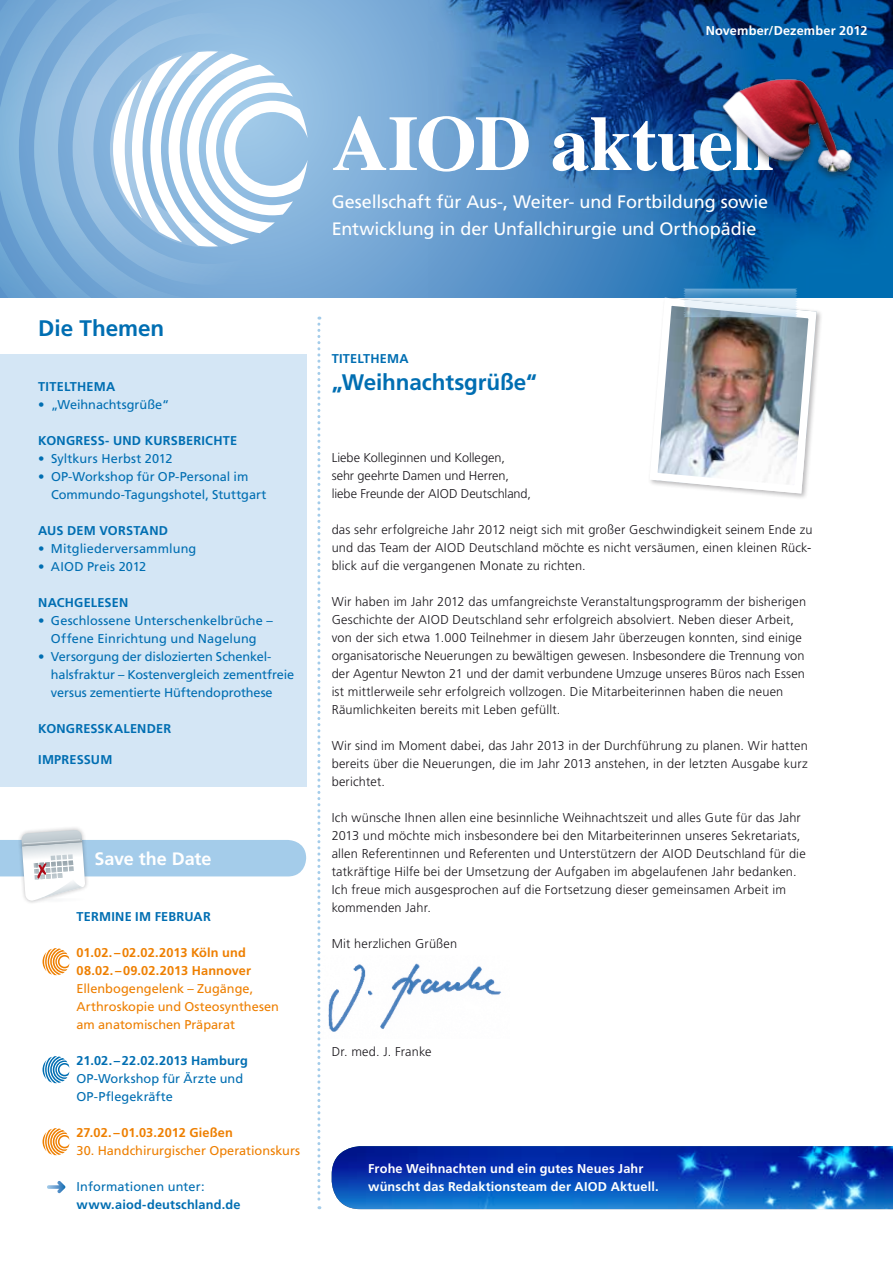
<style>
.page{position:relative;width:893px;height:1263px;background:#fff}
.page>*{position:absolute;margin:0;border:0;box-sizing:border-box;transform-origin:0 0}
.t1{font:700 78px "Times";letter-spacing:-.015em;color:#fff}
.t2{font:700 22.5px "Frutiger LT Std";color:#006eb2}
.t3{font:18px/27px "Frutiger LT Std";letter-spacing:-.005em;color:#fff}
.t4{font:700 18px "Frutiger LT Std";color:#fff}
.t5{font:300 12.75px/18px "Frutiger LT Std";letter-spacing:.015em;color:#1a171c;text-align:justify}
.t6{font:12.75px/18px "Frutiger LT Std";color:#006eb2}
.t7{font:700 12.75px "Frutiger LT Std";letter-spacing:.015em;color:#006eb2}
.t8{font:12.75px/18px "Frutiger LT Std";color:#ee7f00}
.t9{font:700 12.75px/18px "Frutiger LT Std";letter-spacing:.01em;color:#fff}
.t10{font:300 12.75px/18px "Frutiger LT Std";letter-spacing:-.005em;color:#1a171c}
.t11{font:700 12.75px/18px "Frutiger LT Std";letter-spacing:.01em;color:#ee7f00}
</style>
<div class="page">
<svg style="left:281px;top:0;width:147px;height:298px;background:#7faed9"></svg>
<svg style="left:0;top:0;width:281px;height:298px;background:#83b1da"></svg>
<img style="left:320px;top:958px;width:181px;height:76px">
<div style="left:17px;top:825px;width:69px;height:26px;background:#1a171c;opacity:.3"></div>
<svg style="left:0;top:830px;width:306px;height:73px"></svg>
<svg style="left:113px;top:51px;width:195px;height:195px"></svg>
<img style="left:428px;top:0;width:465px;height:298px">
<img style="left:332px;top:1146px;width:561px;height:63px">
<svg style="left:317px;top:317px;width:3px;height:892px"></svg>
<div style="left:0;top:354px;width:306px;height:432px;background:#d4e6f5"></div>
<svg style="left:43px;top:1128px;width:26px;height:27px"></svg>
<svg style="left:43px;top:1056px;width:26px;height:27px"></svg>
<svg style="left:47px;top:1181px;width:18px;height:12px"></svg>
<svg style="left:43px;top:948px;width:26px;height:27px"></svg>
<div style="left:717px;top:76px;width:141px;height:106px;background:#1a171c;opacity:.5"></div>
<img style="left:716px;top:70px;width:142px;height:107px">
<div style="left:647px;top:296px;width:176px;height:204px;background:#1a171c;opacity:.3"></div>
<img style="left:653px;top:298px;width:163px;height:195px">
<div style="left:650px;top:298px;width:166px;height:195px;border:8px solid #fff;border-radius:14px"></div>
<svg style="left:683px;top:289px;width:114px;height:28px;background:#a1c4dd"></svg>
<p class="t9" style="left:706px;top:22px;width:163px">November/Dezember 2012</p>
<h1 class="t1" style="left:332px;top:69px;width:444px">AIOD aktuell</h1>
<h3 class="t3" style="left:332px;top:188px;width:438px">Gesellschaft für Aus-, Weiter- und Fortbildung sowie<br>Entwicklung in der Unfallchirurgie und Orthopädie</h3>
<h2 class="t2" style="left:38px;top:315px;width:128px">Die Themen</h2>
<p class="t7" style="left:38px;top:379px;width:78px">Titelthema</p>
<p class="t6" style="left:38px;top:395px;width:132px">• „Weihnachtsgrüße“</p>
<p class="t7" style="left:38px;top:433px;width:200px">Kongress- und Kursberichte</p>
<p class="t6" style="left:38px;top:449px;width:136px">• Syltkurs Herbst 2012</p>
<p class="t6" style="left:51px;top:467px;width:217px;text-indent:-13px">• OP-Workshop für OP-Personal im<br>Commundo-Tagungshotel, Stuttgart</p>
<p class="t7" style="left:38px;top:523px;width:39px">Aus DEm</p>
<p class="t7" style="left:99px;top:523px;width:70px">Vorstand</p>
<p class="t6" style="left:38px;top:539px;width:160px">• Mitgliederversammlung</p>
<p class="t6" style="left:38px;top:557px;width:110px">• AIOD Preis 2012</p>
<p class="t7" style="left:38px;top:595px;width:92px">Nachgelesen</p>
<p class="t6" style="left:38px;top:611px;width:236px;text-align:center">• Geschlossene Unterschenkelbrüche –<br>Offene Einrichtung und Nagelung</p>
<p class="t6" style="left:51px;top:647px;width:245px;text-indent:-13px">• Versorgung der dislozierten Schenkel&shy;halsfraktur – Kostenvergleich zementfreie versus zementierte Hüftendoprothese</p>
<p class="t7" style="left:38px;top:721px;width:134px">Kongresskalender</p>
<p class="t7" style="left:38px;top:751px;width:74px">Im pressum</p>
<h3 class="t4" style="left:95px;top:848px;width:118px">Save the Date</h3>
<p class="t7" style="left:77px;top:909px;width:136px">Termi ne im Februar</p>
<p class="t11" style="left:77px;top:944px;width:176px">01.02.–02.02.2013 Köln und<br>08.02.–09.02.2013 Hannover</p>
<p class="t8" style="left:77px;top:980px;width:204px">Ellenbogengelenk – Zugänge,<br>Arthroskopie und Osteosynthesen am anatomischen Präparat</p>
<p class="t7" style="left:77px;top:1053px;width:173px">21.02.–22.02.2013 Hamburg</p>
<p class="t6" style="left:77px;top:1070px;width:168px">OP-Workshop für Ärzte und<br>OP-Pflegekräfte</p>
<p class="t11" style="left:77px;top:1124px;width:158px">27.02. –01.03.2012 Gießen</p>
<p class="t8" style="left:77px;top:1142px;width:225px">30. Handchirurgischer Operationskurs</p>
<p class="t6" style="left:77px;top:1178px;width:130px">Informationen unter:</p>
<p class="t7" style="left:77px;top:1197px;width:165px">www.aiod-deutschland.de</p>
<p class="t7" style="left:332px;top:351px;width:78px">Titelthema</p>
<h2 class="t2" style="left:332px;top:369px;width:207px">„Weihnachtsgrüße“</h2>
<p class="t10" style="left:332px;top:449px;width:201px">Liebe Kolleginnen und Kollegen,<br>sehr geehrte Damen und Herren, liebe Freunde der AIOD Deutschland,</p>
<p class="t5" style="left:332px;top:521px;width:482px">das sehr erfolgreiche Jahr 2012 neigt sich mit großer Geschwindigkeit seinem Ende zu und das Team der AIOD Deutschland möchte es nicht versäumen, einen kleinen Rück&shy;blick auf die vergangenen Monate zu richten.</p>
<p class="t5" style="left:332px;top:593px;width:476px;text-align:left">Wir haben im Jahr 2012 das umfangreichste Veranstaltungsprogramm der bisherigen Geschichte der AIOD Deutschland sehr erfolgreich absolviert. Neben dieser Arbeit, von der sich etwa 1.000 Teilnehmer in diesem Jahr überzeugen konnten, sind einige organisatorische Neuerungen zu bewältigen gewesen. Insbesondere die Trennung von der Agentur Newton 21 und der damit verbundene Umzuge unseres Büros nach Essen ist mittlerweile sehr erfolgreich vollzogen. Die Mitarbeiterinnen haben die neuen Räumlichkeiten bereits mit Leben gefüllt.</p>
<p class="t5" style="left:332px;top:737px;width:478px">Wir sind im Moment dabei, das Jahr 2013 in der Durchführung zu planen. Wir hatten bereits über die Neuerungen, die im Jahr 2013 anstehen, in der letzten Ausgabe kurz berichtet.</p>
<p class="t5" style="left:332px;top:809px;width:475px;text-align:left">Ich wünsche Ihnen allen eine besinnliche Weihnachtszeit und alles Gute für das Jahr 2013 und möchte mich insbesondere bei den Mitarbeiterinnen unseres Sekretariats, allen Referentinnen und Referenten und Unterstützern der AIOD Deutschland für die tatkräftige Hilfe bei der Umsetzung der Aufgaben im abgelaufenen Jahr bedanken.<br>Ich freue mich ausgesprochen auf die Fortsetzung dieser gemeinsamen Arbeit im kommenden Jahr.</p>
<p class="t5" style="left:332px;top:935px;width:127px">Mit herzlichen Grüßen</p>
<p class="t5" style="left:332px;top:1043px;width:102px">Dr. med. J. Franke</p>
<p class="t9" style="left:368px;top:1160px;width:292px">Frohe Weihnachten und ein gutes Neues Jahr wünscht das Redaktionsteam der AIOD Aktuell.</p>
</div>
